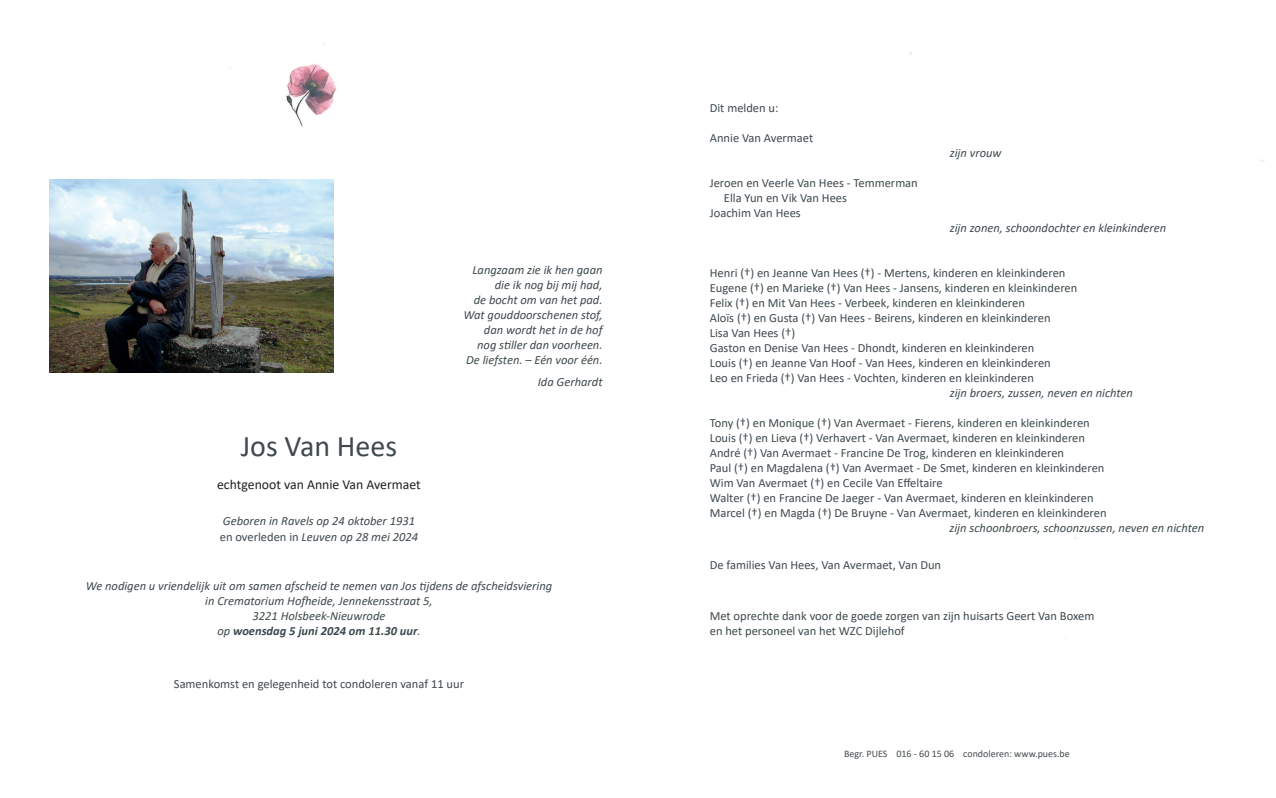
<style>
.page{position:relative;width:1276px;height:798px;background:#fff}
.page>*{position:absolute;margin:0;border:0;box-sizing:border-box;transform-origin:0 0}
.brief_pues_cal_naam{font:30px "Calibri";color:#3f494e}
.t1{font:13.75px "Calibri";color:#231f20}
.brief_pues_cal_melden{font:12.5px/15px "Calibri";color:#3f494e}
.brief_pues_cal_plechtigheid{font:italic 12.5px/15px "Calibri";color:#3f494e;text-align:center}
.brief_pues_cal_intro{font:italic 12.5px "Calibri";color:#3f494e}
.brief_pues_cal_melden-2{font:italic 12.5px "Calibri";color:#3f494e}
.brief_pues_cal_plaats_en_datum{font:italic 12.5px/15px "Calibri";color:#3f494e}
.brief_pues_cal_plechtigheid-2{font:12.5px "Calibri";color:#3f494e}
.t2{font:10px "Calibri";color:#454c50}
.s1{font-style:normal}
.s2{font-weight:700}
</style>
<div class="page">
<img style="left:50px;top:180px;width:283px;height:192px">
<p class="brief_pues_cal_intro" style="left:472px;top:261px;width:132px">Langzaam zie ik hen gaan</p>
<p class="brief_pues_cal_intro" style="left:495px;top:276px;width:109px">die ik nog bij mij had,</p>
<p class="brief_pues_cal_intro" style="left:474px;top:291px;width:130px">de bocht om van het pad.</p>
<p class="brief_pues_cal_intro" style="left:463px;top:306px;width:140px">Wat gouddoorschenen stof,</p>
<p class="brief_pues_cal_intro" style="left:484px;top:321px;width:120px">dan wordt het in de hof</p>
<p class="brief_pues_cal_intro" style="left:477px;top:336px;width:127px">nog stiller dan voorheen.</p>
<p class="brief_pues_cal_intro" style="left:466px;top:351px;width:138px">De liefsten. – Eén voor één.</p>
<p class="brief_pues_cal_intro" style="left:538px;top:373px;width:66px">Ida Gerhardt</p>
<p class="brief_pues_cal_naam" style="left:241px;top:425px;width:158px">Jos Van Hees</p>
<p class="t1" style="left:217px;top:475px;width:205px">echtgenoot van Annie Van Avermaet</p>
<p class="brief_pues_cal_plaats_en_datum" style="left:220px;top:513px;width:200px">Geboren in Ravels op 24 oktober 1931 <span class="s1">en overleden in</span> Leuven op 28 mei 2024</p>
<p class="brief_pues_cal_plechtigheid" style="left:86px;top:577px;width:468px">We nodigen u vriendelijk uit om samen afscheid te nemen van Jos tijdens de afscheidsviering in Crematorium Hofheide, Jennekensstraat 5,<br>3221 Holsbeek-Nieuwrode<br>op <span class="s2">woensdag 5 juni 2024 om 11.30 uur</span>.</p>
<p class="brief_pues_cal_plechtigheid-2" style="left:174px;top:674px;width:292px">Samenkomst en gelegenheid tot condoleren vanaf 11 uur</p>
<p class="brief_pues_cal_melden" style="left:710px;top:100px;width:70px">Dit melden u:</p>
<p class="brief_pues_cal_melden" style="left:710px;top:130px;width:105px">Annie Van Avermaet</p>
<p class="brief_pues_cal_melden" style="left:724px;top:175px;width:195px;text-indent:-14px">Jeroen en Veerle Van Hees - Temmerman<br>Ella Yun en Vik Van Hees</p>
<p class="brief_pues_cal_melden" style="left:710px;top:205px;width:92px">Joachim Van Hees</p>
<p class="brief_pues_cal_melden-2" style="left:950px;top:144px;width:53px">zijn vrouw</p>
<p class="brief_pues_cal_melden-2" style="left:950px;top:219px;width:218px">zijn zonen, schoondochter en kleinkinderen</p>
<p class="brief_pues_cal_melden" style="left:710px;top:265px;width:357px">Henri (†) en Jeanne Van Hees (†) - Mertens, kinderen en kleinkinderen</p>
<p class="brief_pues_cal_melden" style="left:710px;top:280px;width:369px">Eugene (†) en Marieke (†) Van Hees - Jansens, kinderen en kleinkinderen</p>
<p class="brief_pues_cal_melden" style="left:710px;top:295px;width:317px">Felix (†) en Mit Van Hees - Verbeek, kinderen en kleinkinderen</p>
<p class="brief_pues_cal_melden" style="left:710px;top:310px;width:342px">Aloïs (†) en Gusta (†) Van Hees - Beirens, kinderen en kleinkinderen</p>
<p class="brief_pues_cal_melden" style="left:710px;top:325px;width:87px">Lisa Van Hees (†)</p>
<p class="brief_pues_cal_melden" style="left:710px;top:340px;width:326px">Gaston en Denise Van Hees - Dhondt, kinderen en kleinkinderen</p>
<p class="brief_pues_cal_melden" style="left:710px;top:355px;width:342px">Louis (†) en Jeanne Van Hoof - Van Hees, kinderen en kleinkinderen</p>
<p class="brief_pues_cal_melden" style="left:710px;top:370px;width:326px">Leo en Frieda (†) Van Hees - Vochten, kinderen en kleinkinderen</p>
<p class="brief_pues_cal_melden-2" style="left:950px;top:384px;width:185px">zijn broers, zussen, neven en nichten</p>
<p class="brief_pues_cal_melden" style="left:710px;top:415px;width:381px">Tony (†) en Monique (†) Van Avermaet - Fierens, kinderen en kleinkinderen</p>
<p class="brief_pues_cal_melden" style="left:710px;top:430px;width:377px">Louis (†) en Lieva (†) Verhavert - Van Avermaet, kinderen en kleinkinderen</p>
<p class="brief_pues_cal_melden" style="left:710px;top:445px;width:356px">André (†) Van Avermaet - Francine De Trog, kinderen en kleinkinderen</p>
<p class="brief_pues_cal_melden" style="left:710px;top:460px;width:396px">Paul (†) en Magdalena (†) Van Avermaet - De Smet, kinderen en kleinkinderen</p>
<p class="brief_pues_cal_melden" style="left:710px;top:475px;width:234px">Wim Van Avermaet (†) en Cecile Van Effeltaire</p>
<p class="brief_pues_cal_melden" style="left:710px;top:490px;width:385px">Walter (†) en Francine De Jaeger - Van Avermaet, kinderen en kleinkinderen</p>
<p class="brief_pues_cal_melden" style="left:710px;top:505px;width:398px">Marcel (†) en Magda (†) De Bruyne - Van Avermaet, kinderen en kleinkinderen</p>
<p class="brief_pues_cal_melden-2" style="left:949px;top:519px;width:256px">zijn schoonbroers, schoonzussen, neven en nichten</p>
<p class="brief_pues_cal_melden" style="left:710px;top:557px;width:233px">De families Van Hees, Van Avermaet, Van Dun</p>
<p class="brief_pues_cal_melden" style="left:710px;top:608px;width:386px">Met oprechte dank voor de goede zorgen van zijn huisarts Geert Van Boxem</p>
<p class="brief_pues_cal_melden" style="left:710px;top:623px;width:196px">en het personeel van het WZC Dijlehof</p>
<p class="t2" style="left:844px;top:746px;width:227px">Begr. PUES 016 - 60 15 06 condoleren: www.pues.be</p>
</div>
